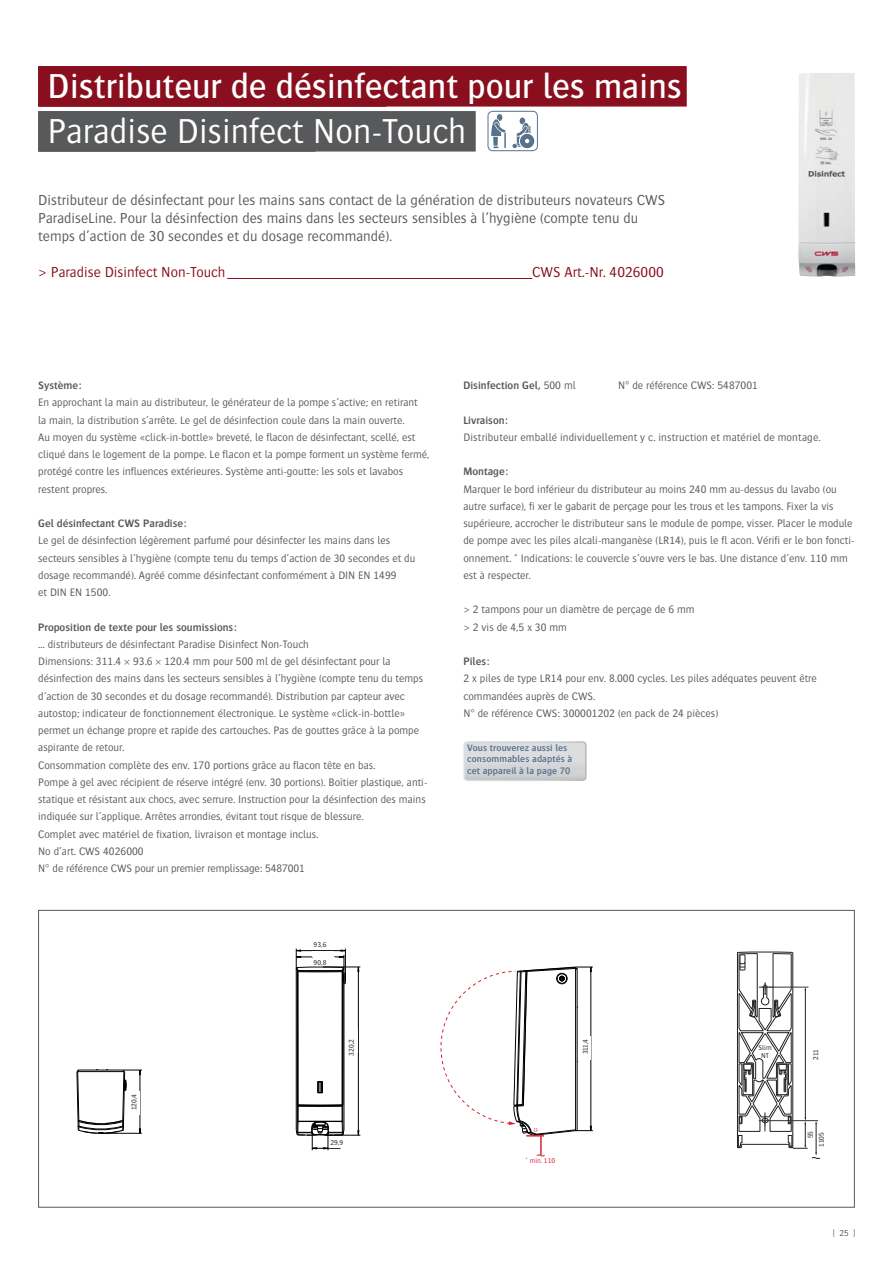
<style>
.page{position:relative;width:893px;height:1263px;background:#fff}
.page>*{position:absolute;margin:0;border:0;box-sizing:border-box;transform-origin:0 0}
.t1{font:500 36px "Bosis Std";color:#fff}
.t2{font:300 36px "Bosis Std";color:#fff}
.t3{font:300 15px/18px "Bosis Std";color:#58595b}
.t4{font:300 15px "Bosis Std";color:#890f1e}
.t5{font:300 11.25px/17.2px "Bosis Std";color:#58595b}
.t6{font:600 11.25px "Bosis Std";color:#58595b}
.t7{font:600 9.75px/11.7px "Bosis Std";letter-spacing:.015em;color:#57728d}
.t8{font:300 9px "Bosis Std";color:#58595b}
.t9{font:300 7.2px/8.7px "Bosis";letter-spacing:.005em;color:#231f20;text-align:center}
.t10{font:300 7.2px "Bosis";letter-spacing:-.005em;color:#da2031}
.s1{font-weight:300}
</style>
<div class="page">
<img style="left:798px;top:73px;width:57px;height:204px">
<div style="left:38px;top:66px;width:649px;height:41px;background:#890f1e"></div>
<div style="left:38px;top:111px;width:438px;height:41px;background:#58595b"></div>
<hr style="left:227px;top:278px;width:305px;height:1px;background:#890f1e">
<svg style="left:463px;top:741px;width:123px;height:40px;background:#d6d7d8"></svg>
<svg style="left:491px;top:114px;width:15px;height:34px"></svg>
<svg style="left:512px;top:118px;width:22px;height:30px"></svg>
<div style="left:488px;top:111px;width:50px;height:40px;border:1px solid #57728d;border-radius:5px"></div>
<svg style="left:76px;top:1069px;width:66px;height:65px"></svg>
<svg style="left:295px;top:948px;width:66px;height:203px"></svg>
<div style="left:329px;top:1139px;width:24px;height:9px;background:#fff"></div>
<div style="left:349px;top:1029px;width:9px;height:24px;background:#fff"></div>
<div style="left:131px;top:1091px;width:8px;height:24px;background:#fff"></div>
<div style="left:312px;top:941px;width:24px;height:9px;background:#fff"></div>
<div style="left:313px;top:957px;width:22px;height:8px;background:#fff"></div>
<div style="left:313px;top:951px;width:21px;height:6px;background:#fff"></div>
<svg style="left:737px;top:951px;width:83px;height:208px"></svg>
<svg style="left:441px;top:966px;width:152px;height:191px"></svg>
<h1 class="t1" style="left:47px;top:72px;width:636px">Distributeur de désinfectant pour les mains</h1>
<h1 class="t2" style="left:47px;top:117px;width:420px">Paradise Disinfect Non-Touch</h1>
<h1 class="t1" style="left:47px;top:72px;width:331px">Stoffhandtuchspender.</h1>
<h1 class="t2" style="left:199px;top:117px;width:109px">ry Slim.</h1>
<p class="t3" style="left:38px;top:192px;width:628px">Distributeur de désinfectant pour les mains sans contact de la génération de distributeurs novateurs CWS<br>ParadiseLine. Pour la désinfection des mains dans les secteurs sensibles à l’hygiène (compte tenu du temps d’action de 30 secondes et du dosage recommandé).</p>
<h2 class="t4" style="left:38px;top:266px;width:189px">&gt; Paradise Disinfect Non-Touch</h2>
<h2 class="t4" style="left:532px;top:266px;width:133px">CWS Art.-Nr. 4026000</h2>
<p class="t6" style="left:38px;top:381px;width:45px">Système:</p>
<p class="t5" style="left:38px;top:395px;width:393px">En approchant la main au distributeur, le générateur de la pompe s’active; en retirant<br>la main, la distribution s’arrête. Le gel de désinfection coule dans la main ouverte.<br>Au moyen du système «click-in-bottle» breveté, le flacon de désinfectant, scellé, est cliqué dans le logement de la pompe. Le flacon et la pompe forment un système fermé, protégé contre les influences extérieures. Système anti-goutte: les sols et lavabos restent propres.</p>
<p class="t6" style="left:38px;top:519px;width:150px">Gel désinfectant CWS Paradise:</p>
<p class="t5" style="left:38px;top:533px;width:379px">Le gel de désinfection légèrement parfumé pour désinfecter les mains dans les secteurs sensibles à l’hygiène (compte tenu du temps d’action de 30 secondes et du dosage recommandé). Agréé comme désinfectant conformément à DIN EN 1499<br>et DIN EN 1500.</p>
<p class="t6" style="left:38px;top:623px;width:200px">Proposition de texte pour les soumissions:</p>
<p class="t5" style="left:38px;top:636px;width:391px">… distributeurs de désinfectant Paradise Disinfect Non-Touch<br>Dimensions: 311.4 × 93.6 × 120.4 mm pour 500 ml de gel désinfectant pour la désinfection des mains dans les secteurs sensibles à l’hygiène (compte tenu du temps d‘action de 30 secondes et du dosage recommandé). Distribution par capteur avec autostop; indicateur de fonctionnement électronique. Le système «click-in-bottle» permet un échange propre et rapide des cartouches. Pas de gouttes grâce à la pompe aspirante de retour.<br>Consommation complète des env. 170 portions grâce au flacon tête en bas.<br>Pompe à gel avec récipient de réserve intégré (env. 30 portions). Boîtier plastique, anti&shy;statique et résistant aux chocs, avec serrure. Instruction pour la désinfection des mains indiquée sur l’applique. Arrêtes arrondies, évitant tout risque de blessure.<br>Complet avec matériel de fixation, livraison et montage inclus.<br>No d’art. CWS 4026000<br>N° de référence CWS pour un premier remplissage: 5487001</p>
<p class="t9" style="left:313px;top:941px;width:14px">93,6</p>
<p class="t9" style="left:313px;top:958px;width:15px">90,8</p>
<p class="t6" style="left:463px;top:381px;width:114px">Disinfection Gel, <span class="s1">500 ml</span></p>
<p class="t5" style="left:618px;top:377px;width:142px">N° de référence CWS: 5487001</p>
<p class="t6" style="left:463px;top:416px;width:46px">Livraison:</p>
<p class="t5" style="left:463px;top:429px;width:359px">Distributeur emballé individuellement y c. instruction et matériel de montage.</p>
<p class="t6" style="left:463px;top:467px;width:46px">Montage:</p>
<p class="t5" style="left:463px;top:481px;width:393px">Marquer le bord inférieur du distributeur au moins 240 mm au-dessus du lavabo (ou autre surface), fi xer le gabarit de perçage pour les trous et les tampons. Fixer la vis supérieure, accrocher le distributeur sans le module de pompe, visser. Placer le module de pompe avec les piles alcali-manganèse (LR14), puis le fl acon. Vérifi er le bon foncti&shy;onnement. * Indications: le couvercle s’ouvre vers le bas. Une distance d’env. 110 mm est à respecter.</p>
<p class="t5" style="left:463px;top:602px;width:233px">&gt; 2 tampons pour un diamètre de perçage de 6 mm &gt; 2 vis de 4,5 x 30 mm</p>
<p class="t6" style="left:463px;top:657px;width:28px">Piles:</p>
<p class="t5" style="left:463px;top:671px;width:355px">2 x piles de type LR14 pour env. 8.000 cycles. Les piles adéquates peuvent être commandées auprès de CWS.<br>N° de référence CWS: 300001202 (en pack de 24 pièces)</p>
<p class="t7" style="left:467px;top:742px;width:107px">Vous trouverez aussi les consommables adaptés à cet appareil à la page 70</p>
<p class="t9" style="left:130px;top:1110px;width:18px;rotate:-90deg">120,4</p>
<p class="t9" style="left:347px;top:1056px;width:18px;rotate:-90deg">320,2</p>
<p class="t9" style="left:581px;top:1054px;width:17px;rotate:-90deg">311,4</p>
<p class="t9" style="left:330px;top:1138px;width:14px">29,9</p>
<p class="t10" style="left:526px;top:1156px;width:31px">* min. 110</p>
<p class="t9" style="left:758px;top:1043px;width:15px">Slim<br>NT</p>
<p class="t9" style="left:811px;top:1060px;width:12px;rotate:-90deg">211</p>
<p class="t9" style="left:805px;top:1147px;width:18px;line-height:10.8px;text-align:right;rotate:-90deg">55<br>1105</p>
<p class="t8" style="left:833px;top:1229px;width:24px">[ 25 ]</p>
</div>
